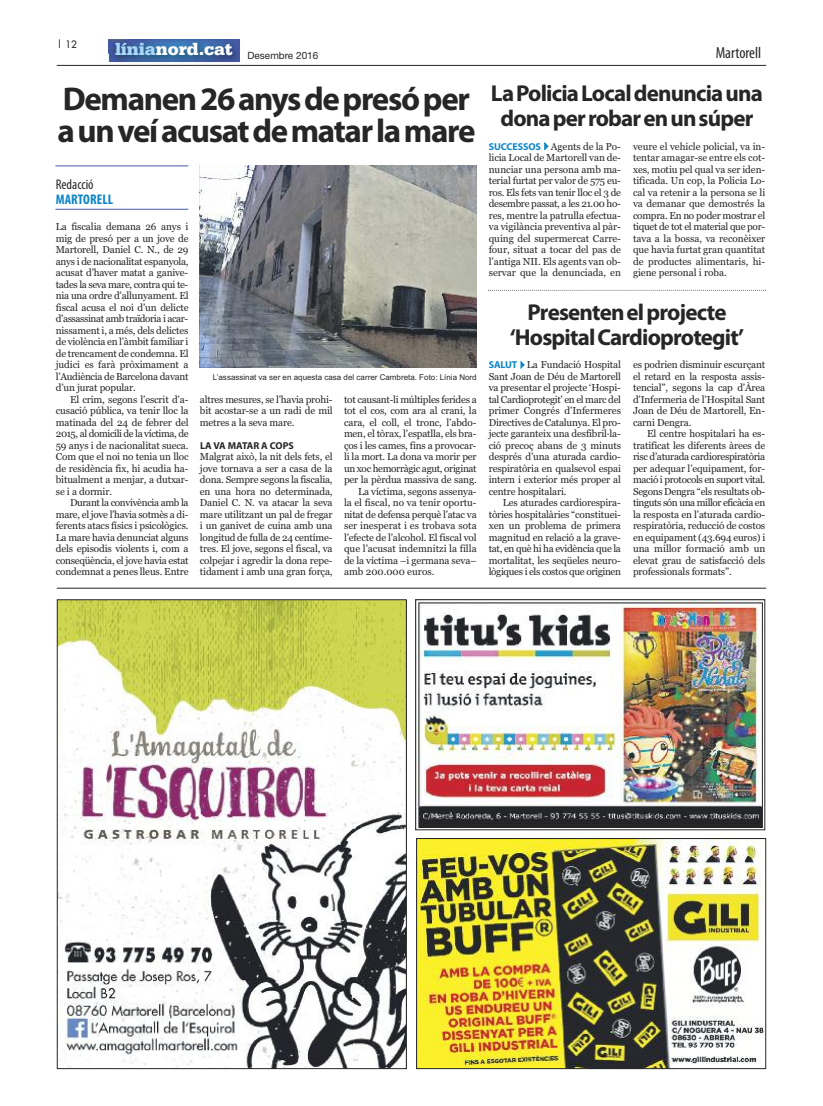
<style>
.page{position:relative;width:823px;height:1106px;background:#fff}
.page>*{position:absolute;margin:0;border:0;box-sizing:border-box;transform-origin:0 0}
.t1{font:700 33px/32px "Myriad Pro";letter-spacing:-.04em;color:#272627}
.t2{font:700 23px/25px "Myriad Pro";letter-spacing:-.035em;color:#272627;text-align:center}
.t3{font:900 18px "Serifa";color:#a7d8f7}
.t4{font:condensed 16px "Myriad Pro";color:#272627}
.t5{font:700 condensed 14px "Myriad Pro";letter-spacing:.005em;color:#0d85c9}
.t6{font:condensed 14px "Myriad Pro";color:#272627}
.t7{font:10px/11.5px "Georgia";letter-spacing:-.015em;color:#272627;text-align:justify}
.t8{font:10px "Georgia";letter-spacing:-.035em;color:#272627}
.t9{font:10px "Helvetica Neue";color:#272627}
.t10{font:700 10px "Myriad Pro";letter-spacing:.005em;color:#272627}
.t11{font:10px "Futura";color:#272627}
.t12{font:8px "Arial";color:#272627}
.s1{color:#fff}
.s2{font-family:"Myriad Pro";font-weight:700;color:#0d85c9}
.s3{color:#0d85c9}
</style>
<div class="page">
<img style="left:107px;top:39px;width:150px;height:26px">
<img style="left:109px;top:39px;width:130px;height:22px">
<hr style="left:57px;top:65px;width:708px;height:1px;background:#23262b">
<hr style="left:57px;top:588px;width:708px;height:1px;background:#23262b">
<svg style="left:488px;top:290px;width:277px;height:1px"></svg>
<img style="left:199px;top:166px;width:277px;height:201px">
<hr style="left:55px;top:209px;width:133px;height:1px;background:#4659a4">
<hr style="left:55px;top:165px;width:133px;height:1px;background:#4659a4">
<img style="left:417px;top:601px;width:345px;height:227px">
<div style="left:415px;top:599px;width:349px;height:231px;border:1px solid #272627"></div>
<img style="left:418px;top:840px;width:345px;height:227px">
<div style="left:416px;top:838px;width:349px;height:231px;border:1px solid #272627"></div>
<img style="left:59px;top:601px;width:345px;height:466px">
<p class="t11" style="left:57px;top:40px;width:22px">| 12</p>
<h3 class="t3" style="left:115px;top:43px;width:85px">línia<span class="s1">nord</span></h3>
<h3 class="t4" style="left:715px;top:47px;width:47px">Martorell</h3>
<p class="t9" style="left:199px;top:50px;width:121px"><sup>.cat</sup> Desembre 2016</p>
<h1 class="t1" style="left:57px;top:86px;width:419px">Demanen26anysdepresóper aunveíacusatdematarlamare</h1>
<h3 class="t6" style="left:56px;top:179px;width:39px">Redacció</h3>
<h3 class="t5" style="left:56px;top:194px;width:59px">MARTORELL</h3>
<p class="t7" style="left:56px;top:221px;width:134px">La fiscalia demana 26 anys i mig de presó per a un jove de Martorell, Daniel C. N., de 29 anys i de nacionalitat espanyola, acusat d’haver matat a ganive&shy;tades la seva mare, contra qui te&shy;nia una ordre d’allunyament. El fiscal acusa el noi d’un delicte d’assassinat amb traïdoria i acar&shy;nissament i, a més, dels delictes de violència en l’àmbit familiar i de trencament de condemna. El judici es farà pròximament a l’Audiència de Barcelona davant d’un jurat popular.</p>
<p class="t7" style="left:56px;top:393px;width:134px;text-indent:14px">El crim, segons l’escrit d’a&shy;cusació pública, va tenir lloc la matinada del 24 de febrer del 2015, al domicili de la víctima, de 59 anys i de nacionalitat sueca.<br>Com que el noi no tenia un lloc de residència fix, hi acudia ha&shy;bitualment a menjar, a dutxar&shy;se i a dormir.</p>
<p class="t7" style="left:56px;top:497px;width:134px;text-indent:14px">Durant la convivència amb la mare, el jove l’havia sotmès a di&shy;ferents atacs físics i psicològics.<br>La mare havia denunciat alguns dels episodis violents i, com a conseqüència, el jove havia estat condemnat a penes lleus. Entre</p>
<p class="t12" style="left:213px;top:372px;width:265px">L’assassinat va ser en aquesta casa del carrer Cambreta. Foto: Línia Nord</p>
<p class="t7" style="left:200px;top:393px;width:134px">altres mesures, se l’havia prohi&shy;bit acostar-se a un radi de mil metres a la seva mare.</p>
<p class="t10" style="left:200px;top:441px;width:95px">LAVA MATAR A COPS</p>
<p class="t7" style="left:200px;top:451px;width:134px">Malgrat això, la nit dels fets, el jove tornava a ser a casa de la dona. Sempre segons la fiscalia, en una hora no determinada, Daniel C. N. va atacar la seva mare utilitzant un pal de fregar i un ganivet de cuina amb una longitud de fulla de 24 centíme&shy;tres. El jove, segons el fiscal, va colpejar i agredir la dona repe&shy;tidament i amb una gran força,</p>
<p class="t7" style="left:344px;top:393px;width:134px">tot causant-li múltiples ferides a</p>
<p class="t7" style="left:344px;top:405px;width:134px">tot el cos, com ara al crani, la</p>
<p class="t7" style="left:344px;top:416px;width:134px">cara, el coll, el tronc, l’abdo-</p>
<p class="t7" style="left:344px;top:428px;width:134px">men, el tòrax, l’espatlla, els bra-</p>
<p class="t7" style="left:344px;top:439px;width:134px">ços i les cames, fins a provocar-</p>
<p class="t7" style="left:344px;top:451px;width:134px">li la mort. La dona va morir per</p>
<p class="t8" style="left:344px;top:462px;width:134px">un xoc hemorràgic agut, originat</p>
<p class="t7" style="left:344px;top:474px;width:134px">per la pèrdua massiva de sang.</p>
<p class="t7" style="left:358px;top:485px;width:120px">La víctima, segons assenya-</p>
<p class="t7" style="left:344px;top:497px;width:134px">la el fiscal, no va tenir oportu-</p>
<p class="t7" style="left:344px;top:508px;width:134px">nitat de defensa perquè l’atac va</p>
<p class="t7" style="left:344px;top:520px;width:134px">ser inesperat i es trobava sota</p>
<p class="t7" style="left:344px;top:531px;width:134px">l’efecte de l’alcohol. El fiscal vol</p>
<p class="t7" style="left:344px;top:543px;width:134px">que l’acusat indemnitzi la filla</p>
<p class="t7" style="left:344px;top:554px;width:134px">de la víctima –i germana seva–</p>
<p class="t7" style="left:344px;top:566px;width:92px">amb 200.000 euros.</p>
<h2 class="t2" style="left:490px;top:83px;width:273px">LaPoliciaLocaldenunciauna donaperrobarenunsúper</h2>
<p class="t7" style="left:488px;top:140px;width:134px"><span class="s2">SUCCESSOS</span><span class="s3">✔</span>Agents de la Po&shy;licia Local de Martorell van de&shy;nunciar una persona amb ma&shy;terial furtat per valor de 575 eu&shy;ros. Els fets van tenir lloc el 3 de desembre passat, a les 21.00 ho&shy;res, mentre la patrulla efectua&shy;va vigilància preventiva al pàr&shy;quing del supermercat Carre&shy;four, situat a tocar del pas de l’antiga NII. Els agents van ob&shy;servar que la denunciada, en</p>
<p class="t7" style="left:632px;top:140px;width:134px">veure el vehicle policial, va in&shy;tentar amagar-se entre els cot&shy;xes, motiu pel qual va ser iden&shy;tificada. Un cop, la Policia Lo&shy;cal va retenir a la persona se li va demanar que demostrés la compra. En no poder mostrar el tiquet de tot el material que por&shy;tava a la bossa, va reconèixer que havia furtat gran quantitat de productes alimentaris, hi&shy;giene personal i roba.</p>
<h2 class="t2" style="left:509px;top:301px;width:236px">Presentenelprojecte ‘HospitalCardioprotegit’</h2>
<p class="t7" style="left:488px;top:359px;width:134px"><span class="s2">SALUT</span><span class="s3">✔</span>La Fundació Hospital Sant Joan de Déu de Martorell va presentar el projecte ‘Hospi&shy;tal Cardioprotegit’ en el marc del primer Congrés d’Infermeres Directives de Catalunya. El pro&shy;jecte garanteix una desfibril·la&shy;ció precoç abans de 3 minuts després d’una aturada cardio&shy;respiratòria en qualsevol espai intern i exterior més proper al centre hospitalari.</p>
<p class="t7" style="left:488px;top:497px;width:134px;text-indent:14px">Les aturades cardiorespira&shy;tòries hospitalàries “constituei&shy;xen un problema de primera magnitud en relació a la grave&shy;tat, en què hi ha evidència que la mortalitat, les seqüeles neuro&shy;lògiques i els costos que originen</p>
<p class="t7" style="left:632px;top:359px;width:134px">es podrien disminuir escurçant el retard en la resposta assis&shy;tencial”, segons la cap d’Àrea d’Infermeria de l’Hospital Sant Joan de Déu de Martorell, En&shy;carni Dengra.</p>
<p class="t7" style="left:632px;top:428px;width:134px;text-indent:14px">El centre hospitalari ha es&shy;tratificat les diferents àrees de risc d’aturada cardiorespiratòria per adequar l’equipament, for&shy;mació i protocols en suport vital.<br>Segons Dengra “els resultats ob&shy;tinguts són una millor eficàcia en la resposta en l’aturada cardio&shy;respiratòria, reducció de costos en equipament (43.694 euros) i una millor formació amb un elevat grau de satisfacció dels professionals formats”.</p>
</div>
